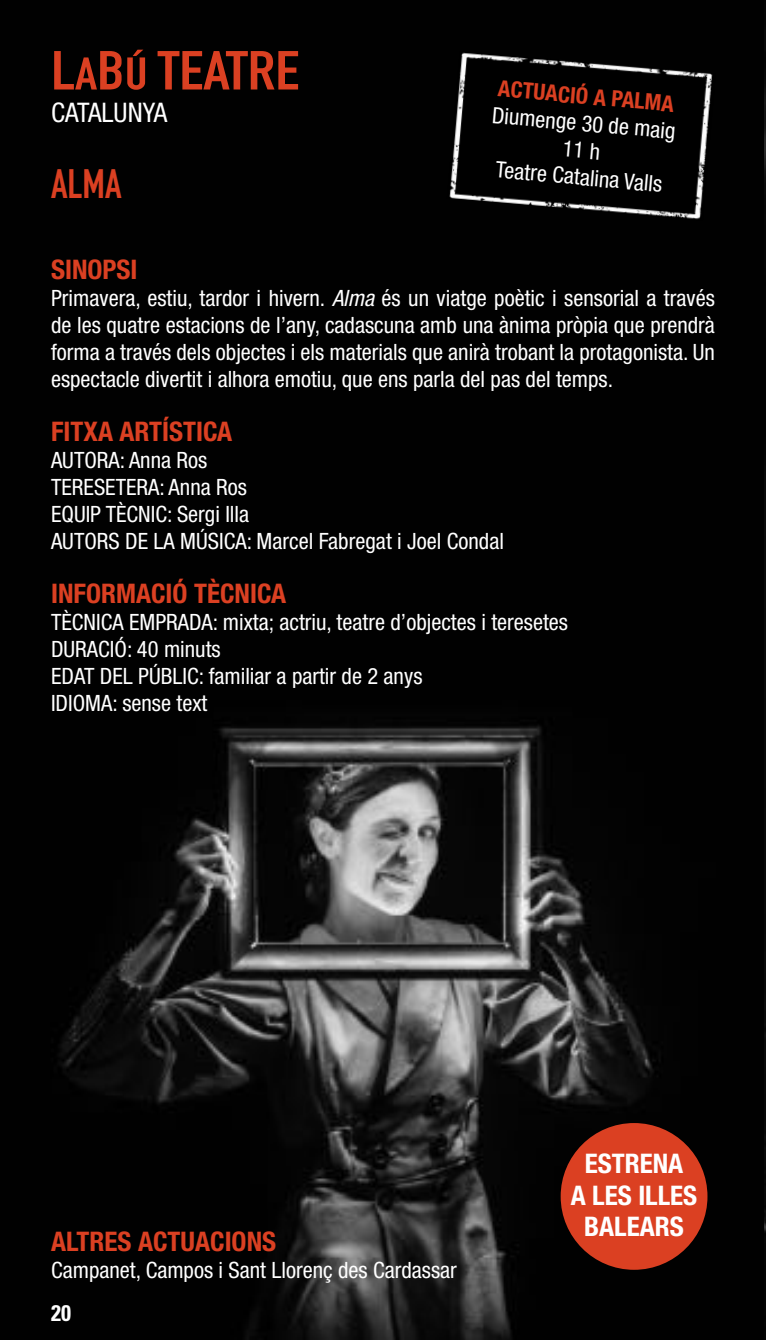
<style>
.page{position:relative;width:766px;height:1340px;background:#fff}
.page>*{position:absolute;margin:0;border:0;box-sizing:border-box;transform-origin:0 0}
.t1{font:700 54px "DIN Condensed";color:#db4022;scale:1.2 1}
.t2{font:700 40.5px "DIN Condensed";color:#db4022}
.t3{font:700 condensed 27px "Helvetica Neue LT Std";color:#db4022}
.t4{font:700 condensed 27px/31.5px "Helvetica Neue LT Std";color:#fff;text-align:center}
.t5{font:condensed 27px "Helvetica Neue LT Std";color:#fff}
.t6{font:condensed 22.5px/27px "Helvetica Neue LT Std";color:#fff}
.t7{font:700 condensed 22.5px "Helvetica Neue LT Std";color:#db4022}
.t8{font:700 condensed 22.5px "Univers LT Std";color:#fff}
.s1{font-size:45px}
.s2{font-style:italic}
</style>
<div class="page">
<img style="left:0;top:0;width:764px;height:1339px">
<img style="left:446px;top:51px;width:269px;height:170px">
<div style="left:560px;top:1123px;width:147px;height:146px;background:#db4022;border-radius:50%"></div>
<hr style="left:764px;top:0;width:1px;height:1339px;background:#231f20">
<h1 class="t1" style="left:51px;top:34px;width:208px">L<span class="s1">A</span>B<span class="s1">Ú</span> TEATRE</h1>
<p class="t5" style="left:51px;top:97px;width:118px">CATALUNYA</p>
<h2 class="t2" style="left:51px;top:156px;width:72px">ALMA</h2>
<p class="t7" style="left:499px;top:75px;width:178px;rotate:5deg">ACTUACIÓ A PALMA</p>
<p class="t6" style="left:493px;top:101px;width:186px;text-align:center;rotate:5deg">Diumenge 30 de maig<br>11 h<br>Teatre Catalina Valls</p>
<p class="t3" style="left:51px;top:253px;width:88px">SINOPSI</p>
<p class="t6" style="left:51px;top:284px;width:665px;text-align:justify">Primavera, estiu, tardor i hivern. <span class="s2">Alma</span> és un viatge poètic i sensorial a través de les quatre estacions de l’any, cadascuna amb una ànima pròpia que prendrà forma a través dels objectes i els materials que anirà trobant la protagonista. Un espectacle divertit i alhora emotiu, que ens parla del pas del temps.</p>
<p class="t3" style="left:51px;top:415px;width:182px">FITXA ARTÍSTICA</p>
<p class="t6" style="left:51px;top:446px;width:454px">AUTORA: Anna Ros<br>TERESETERA: Anna Ros<br>EQUIP TÈCNIC: Sergi Illa<br>AUTORS DE LA MÚSICA: Marcel Fabregat i Joel Condal</p>
<p class="t3" style="left:51px;top:577px;width:236px">INFORMACIÓ TÈCNICA</p>
<p class="t6" style="left:51px;top:608px;width:518px">TÈCNICA EMPRADA: mixta; actriu, teatre d’objectes i teresetes DURACIÓ: 40 minuts<br>EDAT DEL PÚBLIC: familiar a partir de 2 anys<br>IDIOMA: sense text</p>
<p class="t3" style="left:51px;top:1225px;width:226px">ALTRES ACTUACIONS</p>
<p class="t6" style="left:51px;top:1256px;width:407px">Campanet, Campos i Sant Llorenç des Cardassar</p>
<p class="t8" style="left:51px;top:1299px;width:21px">20</p>
<p class="t4" style="left:570px;top:1147px;width:128px">ESTRENA<br>A LES ILLES<br>BALEARS</p>
</div>
